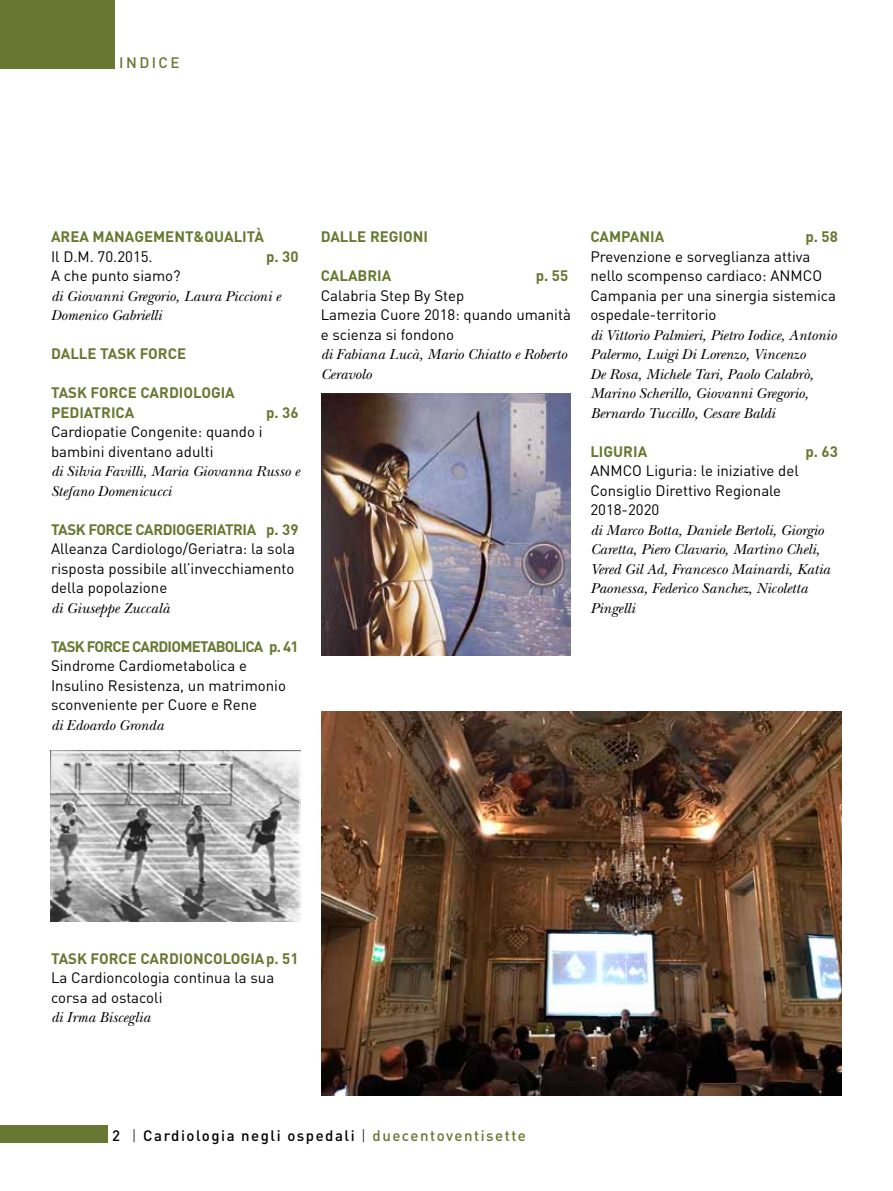
<style>
.page{position:relative;width:893px;height:1191px;background:#fff}
.page>*{position:absolute;margin:0;border:0;box-sizing:border-box;transform-origin:0 0}
.t1{font:15px/19.5px "DIN";color:#000}
.t2{font:italic 15px/19.5px "New Baskerville";color:#000}
.t3{font:700 15px/19.5px "DIN";color:#687731}
.t4{font:500 15px "DIN";letter-spacing:.1em;color:#000}
.t5{font:700 15px "DIN";letter-spacing:-.05em;color:#687731}
.t6{font:700 15px "DIN";letter-spacing:-.03em;color:#687731}
.t7{font:500 15px "DIN";color:#687731}
.s1{font-weight:300}
.s2{color:#687731}
</style>
<div class="page">
<div style="left:0;top:1125px;width:108px;height:18px;background:#687731"></div>
<div style="left:0;top:0;width:115px;height:68px;background:#687731"></div>
<img style="left:51px;top:751px;width:249px;height:170px">
<img style="left:322px;top:393px;width:248px;height:262px">
<img style="left:322px;top:711px;width:520px;height:384px">
<p class="t7" style="left:119px;top:53px;width:62px">indice</p>
<p class="t3" style="left:51px;top:226px;width:215px">AREA MANAGEMENT&amp;QUALITà</p>
<p class="t1" style="left:51px;top:246px;width:103px">Il D.M. 70.2015.</p>
<p class="t3" style="left:266px;top:246px;width:34px">p. 30</p>
<p class="t1" style="left:51px;top:266px;width:131px">A che punto siamo?</p>
<p class="t2" style="left:51px;top:286px;width:231px">di Giovanni Gregorio, Laura Piccioni e<br>Domenico Gabrielli</p>
<p class="t3" style="left:51px;top:343px;width:137px">DALLE TASK FORCE</p>
<p class="t3" style="left:51px;top:382px;width:185px">TASK FORCE CARDIOLOGIA<br>PEDIATRICA</p>
<p class="t3" style="left:266px;top:402px;width:34px">p. 36</p>
<p class="t1" style="left:51px;top:422px;width:213px">Cardiopatie Congenite: quando i bambini diventano adulti</p>
<p class="t2" style="left:51px;top:462px;width:250px">di Silvia Favilli, Maria Giovanna Russo e<br>Stefano Domenicucci</p>
<p class="t6" style="left:51px;top:519px;width:249px">TASK FORCE CARDIOGERIATRIA p. 39</p>
<p class="t1" style="left:51px;top:539px;width:245px;text-align:justify">Alleanza Cardiologo/Geriatra: la sola risposta possibile all’invecchiamento della popolazione</p>
<p class="t2" style="left:51px;top:598px;width:120px">di Giuseppe Zuccalà</p>
<p class="t5" style="left:51px;top:636px;width:249px">TASK FORCE CARDIOMETABOLICA p. 41</p>
<p class="t1" style="left:51px;top:656px;width:236px">Sindrome Cardiometabolica e<br>Insulino Resistenza, un matrimonio sconveniente per Cuore e Rene</p>
<p class="t2" style="left:51px;top:715px;width:114px">di Edoardo Gronda</p>
<p class="t3" style="left:321px;top:226px;width:109px">DALLE REGIONI</p>
<p class="t3" style="left:321px;top:265px;width:72px">CALABRIA</p>
<p class="t3" style="left:536px;top:265px;width:34px">p. 55</p>
<p class="t1" style="left:321px;top:285px;width:252px">Calabria Step By Step<br>Lamezia Cuore 2018: quando umanità e scienza si fondono</p>
<p class="t2" style="left:321px;top:345px;width:248px">di Fabiana Lucà, Mario Chiatto e Roberto<br>Ceravolo</p>
<p class="t3" style="left:590px;top:226px;width:75px">CAMPANIA</p>
<p class="t3" style="left:805px;top:226px;width:34px">p. 58</p>
<p class="t1" style="left:590px;top:246px;width:247px">Prevenzione e sorveglianza attiva nello scompenso cardiaco: ANMCO<br>Campania per una sinergia sistemica ospedale-territorio</p>
<p class="t2" style="left:590px;top:325px;width:248px">di Vittorio Palmieri, Pietro Iodice, Antonio Palermo, Luigi Di Lorenzo, Vincenzo<br>De Rosa, Michele Tari, Paolo Calabrò, Marino Scherillo, Giovanni Gregorio, Bernardo Tuccillo, Cesare Baldi</p>
<p class="t3" style="left:590px;top:441px;width:58px">LIGURIA</p>
<p class="t3" style="left:805px;top:441px;width:34px">p. 63</p>
<p class="t1" style="left:590px;top:461px;width:210px">ANMCO Liguria: le iniziative del<br>Consiglio Direttivo Regionale<br>2018-2020</p>
<p class="t2" style="left:590px;top:520px;width:241px">di Marco Botta, Daniele Bertoli, Giorgio Caretta, Piero Clavario, Martino Cheli, Vered Gil Ad, Francesco Mainardi, Katia Paonessa, Federico Sanchez, Nicoletta Pingelli</p>
<p class="t3" style="left:51px;top:948px;width:249px">TASK FORCE CARDIONCOLOGIA p. 51</p>
<p class="t1" style="left:51px;top:968px;width:225px">La Cardioncologia continua la sua corsa ad ostacoli</p>
<p class="t2" style="left:51px;top:1008px;width:101px">di Irma Bisceglia</p>
<p class="t4" style="left:112px;top:1126px;width:415px">2 <span class="s1">|</span> Cardiologia negli ospedali <span class="s1">|</span> <span class="s2">duecentoventisette</span></p>
</div>
